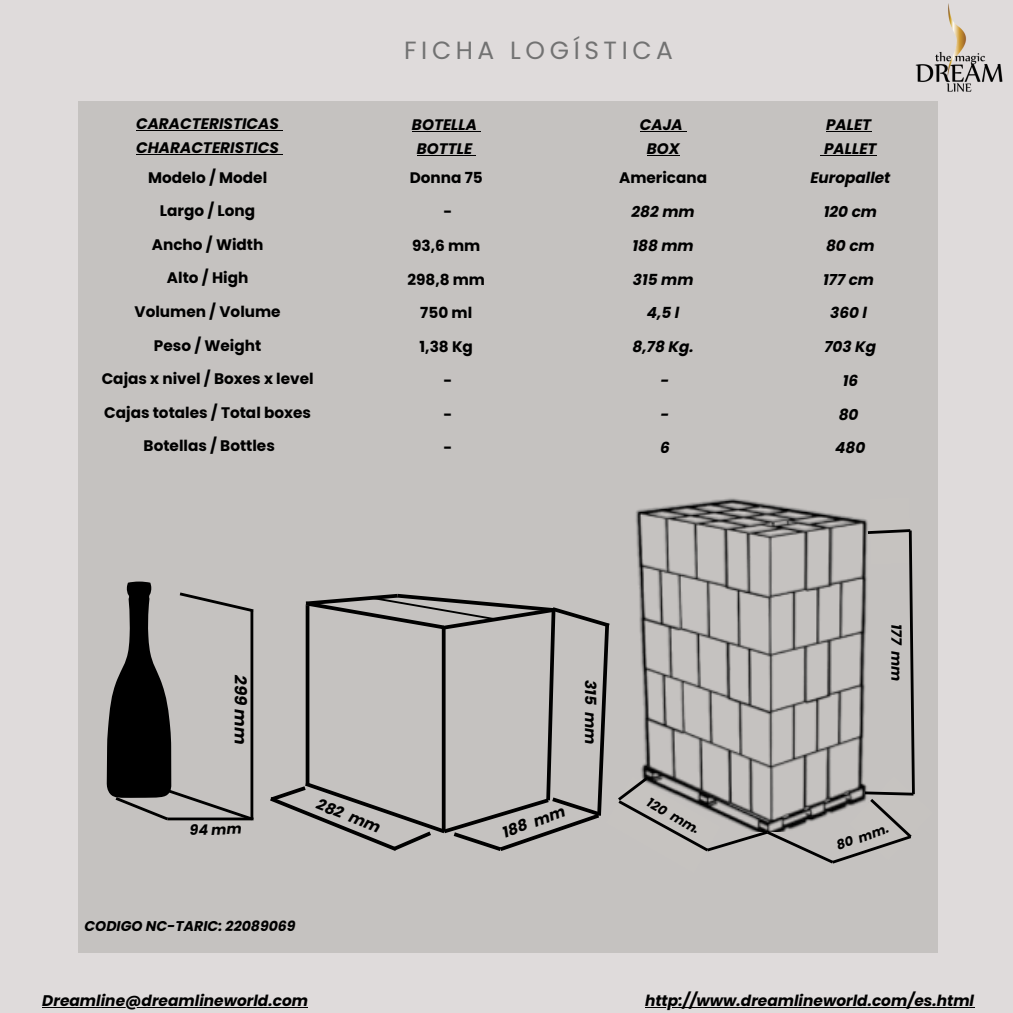
<style>
.page{position:relative;width:1013px;height:1013px;background:#fff}
.page>*{position:absolute;margin:0;border:0;box-sizing:border-box;transform-origin:0 0}
.t1{font:24.88px "Poppins";letter-spacing:.185em;color:#727272}
.t2{font:italic 700 16.62px "Poppins";color:#000}
.t3{font:italic 700 15.38px "Poppins";color:#000}
.t4{font:700 15.25px "Poppins";color:#000}
.t5{font:italic 700 15.25px/24.4px "Poppins";color:#000}
.t6{font:italic 700 14.25px "Poppins";color:#000}
.t7{font:italic 700 14.12px "Poppins";color:#000}
.t8{font:italic 700 13.12px "Poppins";color:#000}
</style>
<div class="page">
<div style="left:0;top:0;width:1012px;height:1012px;background:#dfdbdb"></div>
<hr style="left:645px;top:1006px;width:329px;height:1px;background:#000">
<hr style="left:42px;top:1006px;width:266px;height:1px;background:#000">
<div style="left:78px;top:101px;width:859px;height:851px;background:#c0bdba"></div>
<img style="left:915px;top:3px;width:88px;height:89px">
<hr style="left:136px;top:130px;width:143px;height:1px;background:#000">
<hr style="left:136px;top:154px;width:143px;height:1px;background:#000">
<hr style="left:412px;top:131px;width:65px;height:1px;background:#000">
<hr style="left:417px;top:155px;width:55px;height:1px;background:#000">
<hr style="left:640px;top:131px;width:42px;height:1px;background:#000">
<hr style="left:646px;top:155px;width:33px;height:1px;background:#000">
<hr style="left:826px;top:131px;width:45px;height:1px;background:#000">
<hr style="left:824px;top:155px;width:52px;height:1px;background:#000">
<svg style="left:107px;top:581px;width:147px;height:240px"></svg>
<svg style="left:270px;top:498px;width:645px;height:366px"></svg>
<p class="t5" style="left:136px;top:112px;width:144px">CARACTERISTICAS<br>CHARACTERISTICS</p>
<p class="t4" style="left:148px;top:167px;width:121px">Modelo / Model</p>
<p class="t4" style="left:160px;top:200px;width:97px">Largo / Long</p>
<p class="t4" style="left:152px;top:234px;width:113px">Ancho / Width</p>
<p class="t4" style="left:167px;top:267px;width:83px">Alto / High</p>
<p class="t4" style="left:135px;top:301px;width:148px">Volumen / Volume</p>
<p class="t4" style="left:154px;top:334px;width:109px">Peso / Weight</p>
<p class="t4" style="left:102px;top:368px;width:213px">Cajas x nivel / Boxes x level</p>
<p class="t4" style="left:104px;top:402px;width:208px">Cajas totales / Total boxes</p>
<p class="t4" style="left:144px;top:435px;width:133px">Botellas / Bottles</p>
<h1 class="t1" style="left:404px;top:32px;width:270px">FICHA LOGÍSTICA</h1>
<p class="t5" style="left:412px;top:112px;width:67px;text-align:center">BOTELLA<br>BOTTLE</p>
<p class="t4" style="left:410px;top:167px;width:74px">Donna 75</p>
<p class="t4" style="left:443px;top:201px;width:10px">-</p>
<p class="t4" style="left:412px;top:235px;width:70px">93,6 mm</p>
<p class="t4" style="left:407px;top:268px;width:79px">298,8 mm</p>
<p class="t4" style="left:420px;top:302px;width:53px">750 ml</p>
<p class="t4" style="left:419px;top:336px;width:55px">1,38 Kg</p>
<p class="t4" style="left:443px;top:370px;width:10px">-</p>
<p class="t4" style="left:443px;top:403px;width:10px">-</p>
<p class="t4" style="left:443px;top:437px;width:10px">-</p>
<p class="t5" style="left:640px;top:112px;width:44px;text-align:center">CAJA<br>BOX</p>
<p class="t4" style="left:619px;top:167px;width:89px">Americana</p>
<p class="t5" style="left:631px;top:199px;width:65px">282 mm</p>
<p class="t5" style="left:632px;top:233px;width:63px">188 mm</p>
<p class="t5" style="left:633px;top:267px;width:62px">315 mm</p>
<p class="t5" style="left:647px;top:301px;width:34px">4,5 l</p>
<p class="t5" style="left:632px;top:334px;width:63px">8,78 Kg.</p>
<p class="t5" style="left:660px;top:368px;width:10px">-</p>
<p class="t5" style="left:660px;top:402px;width:10px">-</p>
<p class="t5" style="left:660px;top:436px;width:11px">6</p>
<p class="t2" style="left:252px;top:675px;width:70px;rotate:90deg">299 mm</p>
<p class="t6" style="left:189px;top:820px;width:54px;rotate:-2deg">94 mm</p>
<p class="t3" style="left:322px;top:793px;width:69px;rotate:22deg">282 mm</p>
<p class="t7" style="left:84px;top:916px;width:213px">CODIGO NC-TARIC: 22089069</p>
<p class="t3" style="left:601px;top:680px;width:66px;rotate:90deg">315 mm</p>
<p class="t3" style="left:499px;top:822px;width:67px;rotate:-19deg">188 mm</p>
<p class="t8" style="left:652px;top:793px;width:60px;rotate:29deg">120 mm.</p>
<p class="t5" style="left:824px;top:112px;width:54px">PALET<br>PALLET</p>
<p class="t5" style="left:810px;top:166px;width:81px">Europallet</p>
<p class="t5" style="left:823px;top:199px;width:55px">120 cm</p>
<p class="t5" style="left:826px;top:233px;width:50px">80 cm</p>
<p class="t5" style="left:823px;top:267px;width:52px">177 cm</p>
<p class="t5" style="left:830px;top:301px;width:38px">360 l</p>
<p class="t5" style="left:824px;top:334px;width:53px">703 Kg</p>
<p class="t5" style="left:842px;top:368px;width:17px">16</p>
<p class="t5" style="left:838px;top:402px;width:21px">80</p>
<p class="t5" style="left:835px;top:436px;width:32px">480</p>
<p class="t6" style="left:906px;top:623px;width:59px;rotate:90deg">177 mm</p>
<p class="t8" style="left:833px;top:837px;width:56px;rotate:-20deg">80 mm.</p>
<p class="t3" style="left:42px;top:989px;width:267px">Dreamline@dreamlineworld.com</p>
<p class="t3" style="left:645px;top:989px;width:330px">http://www.dreamlineworld.com/es.html</p>
</div>
